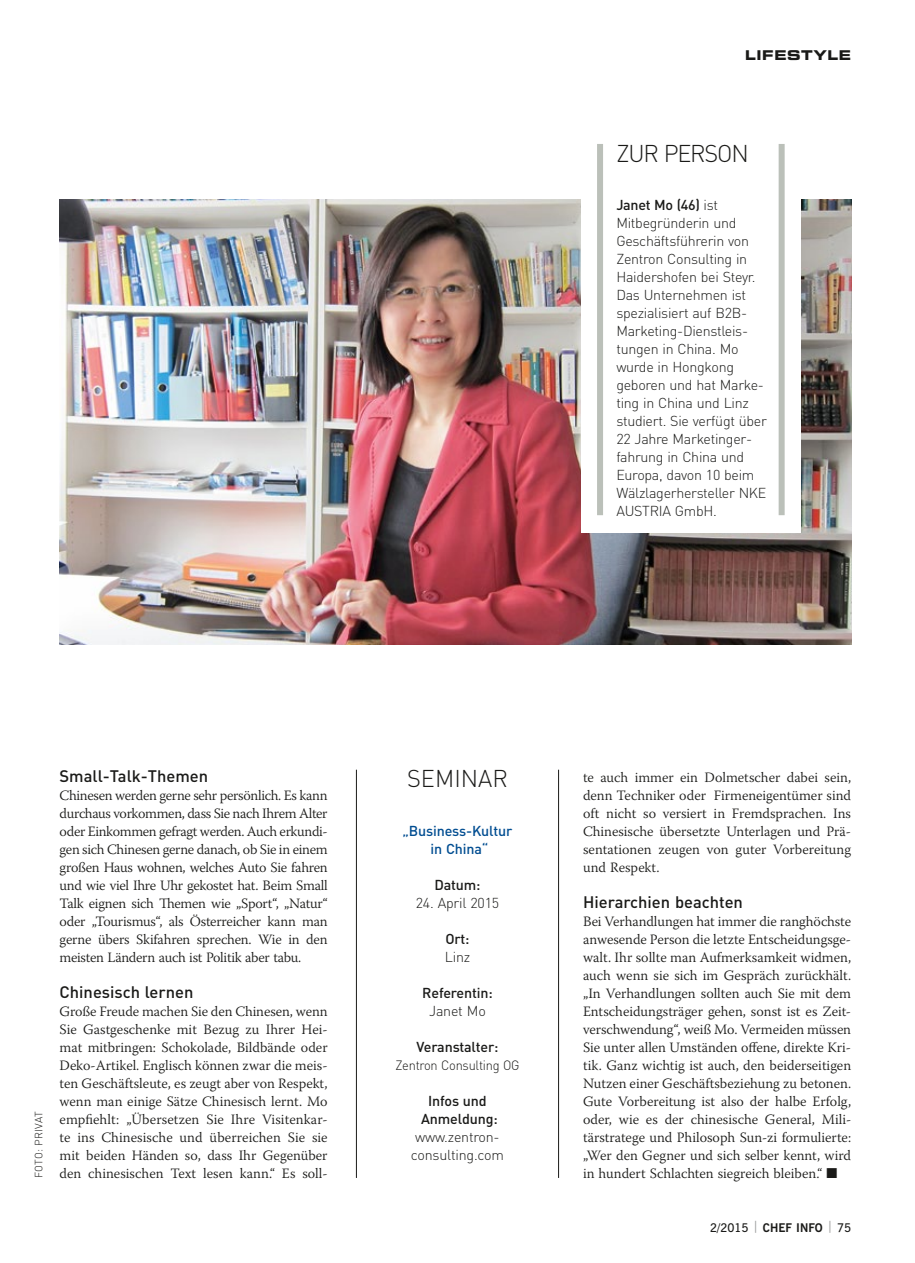
<style>
.page{position:relative;width:915px;height:1263px;background:#fff}
.page>*{position:absolute;margin:0;border:0;box-sizing:border-box;transform-origin:0 0}
.t1{font:24px "DIN Light";letter-spacing:-.05em;color:#1a1a18}
.t2{font:24px "DIN Light";color:#1a1a18}
.t3{font:16.5px "DIN Medium";color:#1a1a18}
.t4{font:300 14.25px/18px "Warnock Pro";color:#1a1a18;text-align:justify}
.t5{font:14.25px/18px "DIN Light";letter-spacing:-.02em;color:#1a1a18;text-align:center}
.t6{font:14.25px/18px "DIN Medium";letter-spacing:-.01em;color:#1a1a18;text-align:center}
.t7{font:14.25px/18px "DIN Medium";letter-spacing:-.01em;color:#004d91;text-align:center}
.t8{font:13.5px "Eurostile LT Std Bold Ex 2";letter-spacing:.04em;color:#1a1a18}
.t9{font:13.35px "DIN Light";letter-spacing:-.02em;color:#1a1a18;scale:.96 1}
.t10{font:600 12px "News Gothic BT";color:#1a1a18}
.t11{font:10.5px "DIN Light";color:#1a1a18}
.s1{font-family:"DIN Light"}
.s2{font-weight:700}
</style>
<div class="page">
<hr style="left:356px;top:770px;width:1px;height:408px;background:#1a1a18">
<hr style="left:558px;top:770px;width:1px;height:408px;background:#1a1a18">
<img style="left:60px;top:200px;width:790px;height:444px">
<div style="left:581px;top:132px;width:219px;height:401px;background:#fff"></div>
<div style="left:597px;top:144px;width:6px;height:371px;background:#bbc0b9"></div>
<div style="left:778px;top:144px;width:6px;height:371px;background:#bbc0b9"></div>
<p class="t8" style="left:745px;top:46px;width:107px">LIFESTYLE</p>
<h1 class="t1" style="left:616px;top:139px;width:134px">ZUR PERSON</h1>
<p class="t6" style="left:616px;top:195px;width:103px">Janet Mo (46) <span class="s1">ist</span></p>
<p class="t5" style="left:616px;top:214px;width:152px;text-align:left">Mitbegründerin und<br>Geschäftsführerin von<br>Zentron Consulting in<br>Haidershofen bei Steyr.<br>Das Unternehmen ist spezialisiert auf B2B-<br>Marketing-Dienstleis&shy;tungen in China. Mo wurde in Hongkong geboren und hat Marke&shy;ting in China und Linz studiert. Sie verfügt über<br>22 Jahre Marketinger&shy;fahrung in China und<br>Europa, davon 10 beim<br>Wälzlagerhersteller NKE<br>AUSTRIA GmbH.</p>
<p class="t11" style="left:32px;top:1178px;width:68px;rotate:-90deg">FOTO: PRIVAT</p>
<p class="t3" style="left:60px;top:766px;width:150px">Small-Talk-Themen</p>
<p class="t4" style="left:60px;top:786px;width:270px">Chinesen werden gerne sehr persönlich. Es kann durchaus vorkommen, dass Sie nach Ihrem Alter oder Einkommen gefragt werden. Auch erkundi&shy;gen sich Chinesen gerne danach, ob Sie in einem großen Haus wohnen, welches Auto Sie fahren und wie viel Ihre Uhr gekostet hat. Beim Small Talk eignen sich Themen wie „Sport“, „Natur“ oder „Tourismus“, als Österreicher kann man gerne übers Skifahren sprechen. Wie in den meisten Ländern auch ist Politik aber tabu.</p>
<p class="t3" style="left:60px;top:982px;width:135px">Chinesisch lernen</p>
<p class="t4" style="left:60px;top:1002px;width:269px">Große Freude machen Sie den Chinesen, wenn Sie Gastgeschenke mit Bezug zu Ihrer Hei&shy;mat mitbringen: Schokolade, Bildbände oder Deko-Artikel. Englisch können zwar die meis&shy;ten Geschäftsleute, es zeugt aber von Respekt, wenn man einige Sätze Chinesisch lernt. Mo empfiehlt: „Übersetzen Sie Ihre Visitenkar&shy;te ins Chinesische und überreichen Sie sie mit beiden Händen so, dass Ihr Gegenüber den chinesischen Text lesen kann.“ Es soll-</p>
<h1 class="t2" style="left:407px;top:764px;width:102px">SEMINAR</h1>
<p class="t7" style="left:402px;top:822px;width:111px">„Business-Kultur in China“</p>
<p class="t6" style="left:434px;top:876px;width:48px">Datum:</p>
<p class="t5" style="left:415px;top:894px;width:85px">24. April 2015</p>
<p class="t6" style="left:445px;top:930px;width:26px">Ort:</p>
<p class="t5" style="left:444px;top:948px;width:27px">Linz</p>
<p class="t6" style="left:422px;top:984px;width:72px">Referentin:</p>
<p class="t5" style="left:429px;top:1002px;width:58px">Janet Mo</p>
<p class="t6" style="left:416px;top:1038px;width:84px">Veranstalter:</p>
<p class="t9" style="left:395px;top:1057px;width:131px">Zentron Consulting OG</p>
<p class="t6" style="left:421px;top:1092px;width:78px">Infos und<br>Anmeldung:</p>
<p class="t5" style="left:411px;top:1128px;width:94px">www.zentron&shy;consulting.com</p>
<p class="t4" style="left:583px;top:768px;width:269px">te auch immer ein Dolmetscher dabei sein, denn Techniker oder Firmeneigentümer sind oft nicht so versiert in Fremdsprachen. Ins Chinesische übersetzte Unterlagen und Prä&shy;sentationen zeugen von guter Vorbereitung und Respekt.</p>
<p class="t3" style="left:583px;top:892px;width:161px">Hierarchien beachten</p>
<p class="t4" style="left:583px;top:912px;width:270px">Bei Verhandlungen hat immer die ranghöchste anwesende Person die letzte Entscheidungsge&shy;walt. Ihr sollte man Aufmerksamkeit widmen, auch wenn sie sich im Gespräch zurückhält. „In Verhandlungen sollten auch Sie mit dem Entscheidungsträger gehen, sonst ist es Zeit&shy;verschwendung“, weiß Mo. Vermeiden müssen Sie unter allen Umständen offene, direkte Kri&shy;tik. Ganz wichtig ist auch, den beiderseitigen Nutzen einer Geschäftsbeziehung zu betonen.<br>Gute Vorbereitung ist also der halbe Erfolg, oder, wie es der chinesische General, Mili&shy;tärstratege und Philosoph Sun-zi formulierte: „Wer den Gegner und sich selber kennt, wird in hundert Schlachten siegreich bleiben.“ ■</p>
<p class="t10" style="left:710px;top:1221px;width:142px">2/2015 <sup>|</sup> <span class="s2">CHEF INFO</span> <sup>|</sup> 75</p>
</div>
